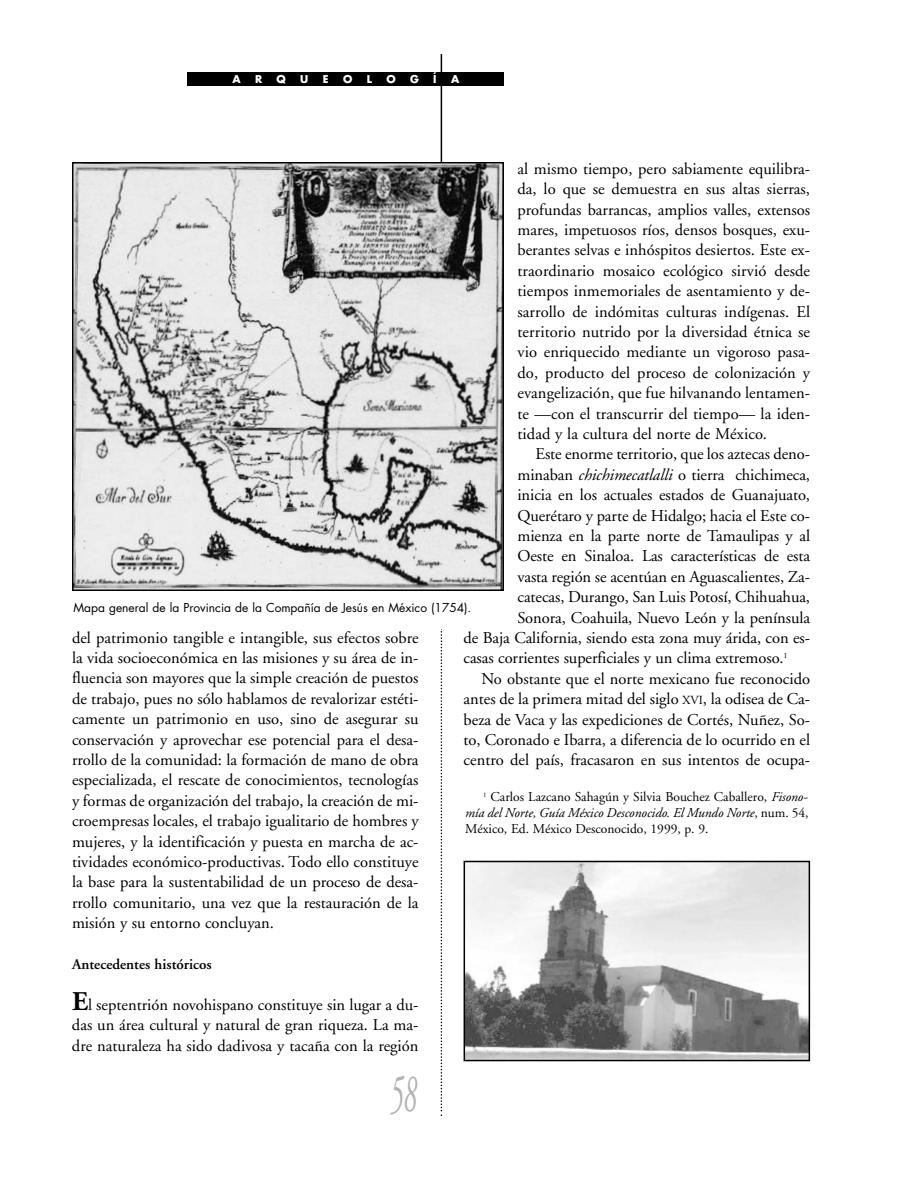
<style>
.page{position:relative;width:918px;height:1188px;background:#fff}
.page>*{position:absolute;margin:0;border:0;box-sizing:border-box;transform-origin:0 0}
.t1{font:italic 54px "Adobe Garamond";color:#b3b3b3;scale:.5 1}
.t2{font:16.5px/20.4px "Adobe Garamond";letter-spacing:-.005em;color:#000;text-align:justify}
.t3{font:600 15px "Adobe Garamond";color:#000}
.t4{font:13.5px/15.9px "Adobe Garamond";color:#000;text-align:justify}
.t5{font:12px "Futura";color:#000}
.t6{font:700 10.5px "Futura";color:#fff}
.s1{font-style:italic}
.s2{font-size:12.3px}
.s3{font-weight:700;font-size:27px}
</style>
<div class="page">
<hr style="left:441px;top:54px;width:1px;height:306px;background:#000">
<svg style="left:441px;top:629px;width:1px;height:487px"></svg>
<div style="left:188px;top:72px;width:316px;height:14px;background:#000"></div>
<img style="left:467px;top:864px;width:340px;height:194px">
<div style="left:464px;top:861px;width:346px;height:200px;border:2px solid #000"></div>
<img style="left:75px;top:165px;width:426px;height:423px">
<div style="left:72px;top:162px;width:432px;height:429px;border:2px solid #000"></div>
<p class="t6" style="left:232px;top:74px;width:10px">A</p>
<p class="t6" style="left:255px;top:74px;width:9px">R</p>
<p class="t6" style="left:277px;top:74px;width:11px">Q</p>
<p class="t6" style="left:300px;top:74px;width:10px">U</p>
<p class="t6" style="left:323px;top:74px;width:7px">E</p>
<p class="t6" style="left:343px;top:74px;width:11px">O</p>
<p class="t6" style="left:367px;top:74px;width:7px">L</p>
<p class="t6" style="left:386px;top:74px;width:11px">O</p>
<p class="t6" style="left:410px;top:74px;width:10px">G</p>
<p class="t6" style="left:433px;top:74px;width:5px">Í</p>
<p class="t6" style="left:451px;top:74px;width:10px">A</p>
<p class="t2" style="left:517px;top:160px;width:294px">al mismo tiempo, pero sabiamente equilibra&shy;da, lo que se demuestra en sus altas sierras, profundas barrancas, amplios valles, extensos mares, impetuosos ríos, densos bosques, exu&shy;berantes selvas e inhóspitos desiertos. Este ex&shy;traordinario mosaico ecológico sirvió desde tiempos inmemoriales de asentamiento y de&shy;sarrollo de indómitas culturas indígenas. El territorio nutrido por la diversidad étnica se vio enriquecido mediante un vigoroso pasa&shy;do, producto del proceso de colonización y evangelización, que fue hilvanando lentamen&shy;te —con el transcurrir del tiempo— la iden&shy;tidad y la cultura del norte de México.</p>
<p class="t2" style="left:535px;top:446px;width:276px">Este enorme territorio, que los aztecas deno-</p>
<p class="t2" style="left:517px;top:466px;width:294px">minaban <span class="s1">chichimecatlalli</span> o tierra chichimeca,</p>
<p class="t2" style="left:517px;top:486px;width:294px">inicia en los actuales estados de Guanajuato,</p>
<p class="t2" style="left:517px;top:507px;width:294px">Querétaro y parte de Hidalgo; hacia el Este co-</p>
<p class="t2" style="left:517px;top:527px;width:294px">mienza en la parte norte de Tamaulipas y al</p>
<p class="t2" style="left:517px;top:548px;width:294px">Oeste en Sinaloa. Las características de esta</p>
<p class="t2" style="left:517px;top:568px;width:294px">vasta región se acentúan en Aguascalientes, Za-</p>
<p class="t2" style="left:517px;top:588px;width:294px">catecas, Durango, San Luis Potosí, Chihuahua,</p>
<p class="t2" style="left:517px;top:609px;width:294px">Sonora, Coahuila, Nuevo León y la península</p>
<p class="t2" style="left:464px;top:629px;width:348px">de Baja California, siendo esta zona muy árida, con es-</p>
<p class="t2" style="left:464px;top:650px;width:325px">casas corrientes superficiales y un clima extremoso.<sup>1</sup></p>
<p class="t2" style="left:482px;top:670px;width:330px">No obstante que el norte mexicano fue reconocido</p>
<p class="t2" style="left:464px;top:690px;width:348px">antes de la primera mitad del siglo <span class="s2">XVI</span>, la odisea de Ca-</p>
<p class="t2" style="left:464px;top:711px;width:348px">beza de Vaca y las expediciones de Cortés, Nuñez, So-</p>
<p class="t2" style="left:464px;top:731px;width:348px">to, Coronado e Ibarra, a diferencia de lo ocurrido en el</p>
<p class="t2" style="left:464px;top:752px;width:348px">centro del país, fracasaron en sus intentos de ocupa-</p>
<p class="t5" style="left:74px;top:602px;width:399px">Mapa general de la Provincia de la Compañía de Jesús en México (1754).</p>
<p class="t2" style="left:72px;top:629px;width:348px">del patrimonio tangible e intangible, sus efectos sobre la vida socioeconómica en las misiones y su área de in&shy;fluencia son mayores que la simple creación de puestos de trabajo, pues no sólo hablamos de revalorizar estéti&shy;camente un patrimonio en uso, sino de asegurar su conservación y aprovechar ese potencial para el desa&shy;rrollo de la comunidad: la formación de mano de obra especializada, el rescate de conocimientos, tecnologías y formas de organización del trabajo, la creación de mi&shy;croempresas locales, el trabajo igualitario de hombres y mujeres, y la identificación y puesta en marcha de ac&shy;tividades económico-productivas. Todo ello constituye la base para la sustentabilidad de un proceso de desa&shy;rrollo comunitario, una vez que la restauración de la misión y su entorno concluyan.</p>
<p class="t3" style="left:72px;top:958px;width:141px">Antecedentes históricos</p>
<p class="t2" style="left:72px;top:996px;width:348px"><span class="s3">E</span>l septentrión novohispano constituye sin lugar a du&shy;das un área cultural y natural de gran riqueza. La ma&shy;dre naturaleza ha sido dadivosa y tacaña con la región</p>
<p class="t4" style="left:465px;top:790px;width:345px;text-indent:18px"><sup>1</sup> Carlos Lazcano Sahagún y Silvia Bouchez Caballero, <span class="s1">Fisono&shy;mía del Norte, Guía México Desconocido. El Mundo Norte</span>, num. 54, México, Ed. México Desconocido, 1999, p. 9.</p>
<h1 class="t1" style="left:390px;top:1073px;width:55px">58</h1>
</div>
